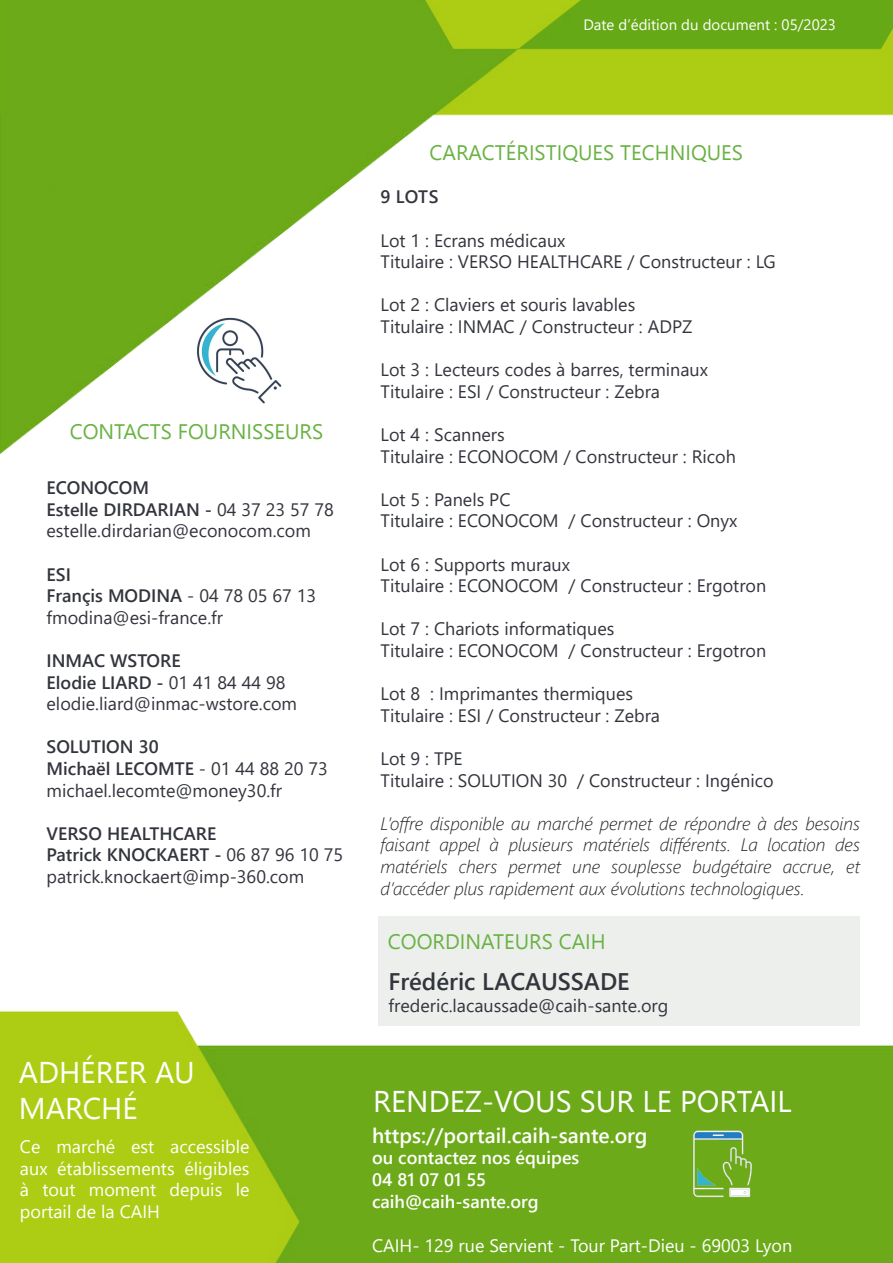
<style>
.page{position:relative;width:893px;height:1263px;background:#fff}
.page>*{position:absolute;margin:0;border:0;box-sizing:border-box;transform-origin:0 0}
.t1{font:600 24px "Segoe UI";color:#33353d}
.t2{font:600 21px "Segoe UI";color:#fff}
.t3{font:18px/21.6px "Segoe UI";color:#33353d}
.t4{font:italic 300 18px/21.6px "Segoe UI";color:#231f20;text-align:justify}
.t5{font:600 18px "Segoe UI";color:#33353d}
.t6{font:18px/21.6px "Segoe UI";color:#fff;text-align:justify}
.t7{font:600 18px "Segoe UI";color:#fff}
.t8{font:15px "Segoe UI";color:#fff}
.s1{font-weight:600}
.s2{font-weight:400}
</style>
<div class="page">
<div style="left:378px;top:917px;width:482px;height:109px;background:#edefed"></div>
<img style="left:0;top:0;width:893px;height:454px">
<img style="left:0;top:1011px;width:893px;height:252px">
<img style="left:680px;top:1123px;width:86px;height:82px">
<img style="left:188px;top:314px;width:98px;height:94px">
<svg style="left:430px;top:140px;width:183px;height:22px"></svg>
<svg style="left:71px;top:424px;width:100px;height:15px"></svg>
<svg style="left:180px;top:424px;width:142px;height:15px"></svg>
<svg style="left:155px;top:1062px;width:37px;height:22px"></svg>
<div style="left:376px;top:1091px;width:194px;height:21px;background:#6caa19"></div>
<svg style="left:582px;top:1091px;width:52px;height:21px"></svg>
<svg style="left:645px;top:1091px;width:26px;height:21px"></svg>
<div style="left:683px;top:1091px;width:108px;height:21px;background:#6caa19"></div>
<svg style="left:621px;top:145px;width:121px;height:17px"></svg>
<div style="left:19px;top:1055px;width:128px;height:28px;background:#adcd14"></div>
<div style="left:22px;top:1091px;width:114px;height:29px;background:#adcd14"></div>
<p class="t8" style="left:583px;top:11px;width:254px">Date d’édition du document : 05/2023</p>
<p class="t5" style="left:47px;top:471px;width:104px">ECONOCOM</p>
<p class="t3" style="left:47px;top:497px;width:289px"><span class="s1">Estelle DIRDARIAN -</span> 04 37 23 57 78 estelle.dirdarian@econocom.com</p>
<p class="t5" style="left:47px;top:557px;width:26px">ESI</p>
<p class="t3" style="left:47px;top:583px;width:271px"><span class="s1">Françis MODINA</span> - 04 78 05 67 13 fmodina@esi-france.fr</p>
<p class="t5" style="left:47px;top:644px;width:136px">INMAC WSTORE</p>
<p class="t5" style="left:47px;top:665px;width:240px">Elodie LIARD - <span class="s2">01 41 84 44 98</span></p>
<p class="t3" style="left:47px;top:691px;width:252px">elodie.liard@inmac-wstore.com</p>
<p class="t5" style="left:47px;top:730px;width:114px">SOLUTION 30</p>
<p class="t5" style="left:47px;top:752px;width:283px">Michaël LECOMTE <span class="s2">- 01 44 88 20 73</span></p>
<p class="t3" style="left:47px;top:778px;width:237px">michael.lecomte@money30.fr</p>
<p class="t5" style="left:47px;top:816px;width:171px">VERSO HEALTHCARE</p>
<p class="t5" style="left:47px;top:838px;width:298px">Patrick KNOCKAERT - <span class="s2">06 87 96 10 75</span></p>
<p class="t3" style="left:47px;top:864px;width:259px">patrick.knockaert@imp-360.com</p>
<p class="t5" style="left:381px;top:180px;width:60px">9 LOTS</p>
<p class="t3" style="left:381px;top:228px;width:186px">Lot 1 : Ecrans médicaux</p>
<p class="t3" style="left:381px;top:249px;width:397px">Titulaire : VERSO HEALTHCARE / Constructeur : LG</p>
<p class="t3" style="left:381px;top:293px;width:256px">Lot 2 : Claviers et souris lavables</p>
<p class="t3" style="left:381px;top:314px;width:313px">Titulaire : INMAC / Constructeur : ADPZ</p>
<p class="t3" style="left:381px;top:357px;width:329px">Lot 3 : Lecteurs codes à barres, terminaux</p>
<p class="t3" style="left:381px;top:379px;width:281px">Titulaire : ESI / Constructeur : Zebra</p>
<p class="t3" style="left:381px;top:422px;width:126px">Lot 4 : Scanners</p>
<p class="t3" style="left:381px;top:444px;width:357px">Titulaire : ECONOCOM / Constructeur : Ricoh</p>
<p class="t3" style="left:381px;top:487px;width:131px">Lot 5 : Panels PC</p>
<p class="t3" style="left:381px;top:509px;width:358px">Titulaire : ECONOCOM / Constructeur : Onyx</p>
<p class="t3" style="left:381px;top:552px;width:191px">Lot 6 : Supports muraux</p>
<p class="t3" style="left:381px;top:573px;width:387px">Titulaire : ECONOCOM / Constructeur : Ergotron</p>
<p class="t3" style="left:381px;top:617px;width:235px">Lot 7 : Chariots informatiques</p>
<p class="t3" style="left:381px;top:638px;width:387px">Titulaire : ECONOCOM / Constructeur : Ergotron</p>
<p class="t3" style="left:381px;top:681px;width:254px">Lot 8 : Imprimantes thermiques</p>
<p class="t3" style="left:381px;top:703px;width:281px">Titulaire : ESI / Constructeur : Zebra</p>
<p class="t3" style="left:381px;top:746px;width:84px">Lot 9 : TPE</p>
<p class="t3" style="left:381px;top:768px;width:394px">Titulaire : SOLUTION 30 / Constructeur : Ingénico</p>
<p class="t4" style="left:381px;top:810px;width:481px">L’offre disponible au marché permet de répondre à des besoins faisant appel à plusieurs matériels différents. La location des matériels chers permet une souplesse budgétaire accrue, et d’accéder plus rapidement aux évolutions technologiques.</p>
<p class="t1" style="left:388px;top:959px;width:243px">Frédéric LACAUSSADE</p>
<p class="t3" style="left:388px;top:993px;width:282px">frederic.lacaussade@caih-sante.org</p>
<p class="t6" style="left:20px;top:1134px;width:231px">Ce marché est accessible aux établissements éligibles à tout moment depuis le portail de la CAIH</p>
<p class="t2" style="left:372px;top:1115px;width:277px">https://portail.caih-sante.org</p>
<p class="t7" style="left:372px;top:1141px;width:209px">ou contactez nos équipes</p>
<p class="t7" style="left:372px;top:1163px;width:116px">04 81 07 01 55</p>
<p class="t7" style="left:372px;top:1184px;width:168px">caih@caih-sante.org</p>
<p class="t6" style="left:372px;top:1233px;width:422px">CAIH- 129 rue Servient - Tour Part-Dieu - 69003 Lyon</p>
</div>
